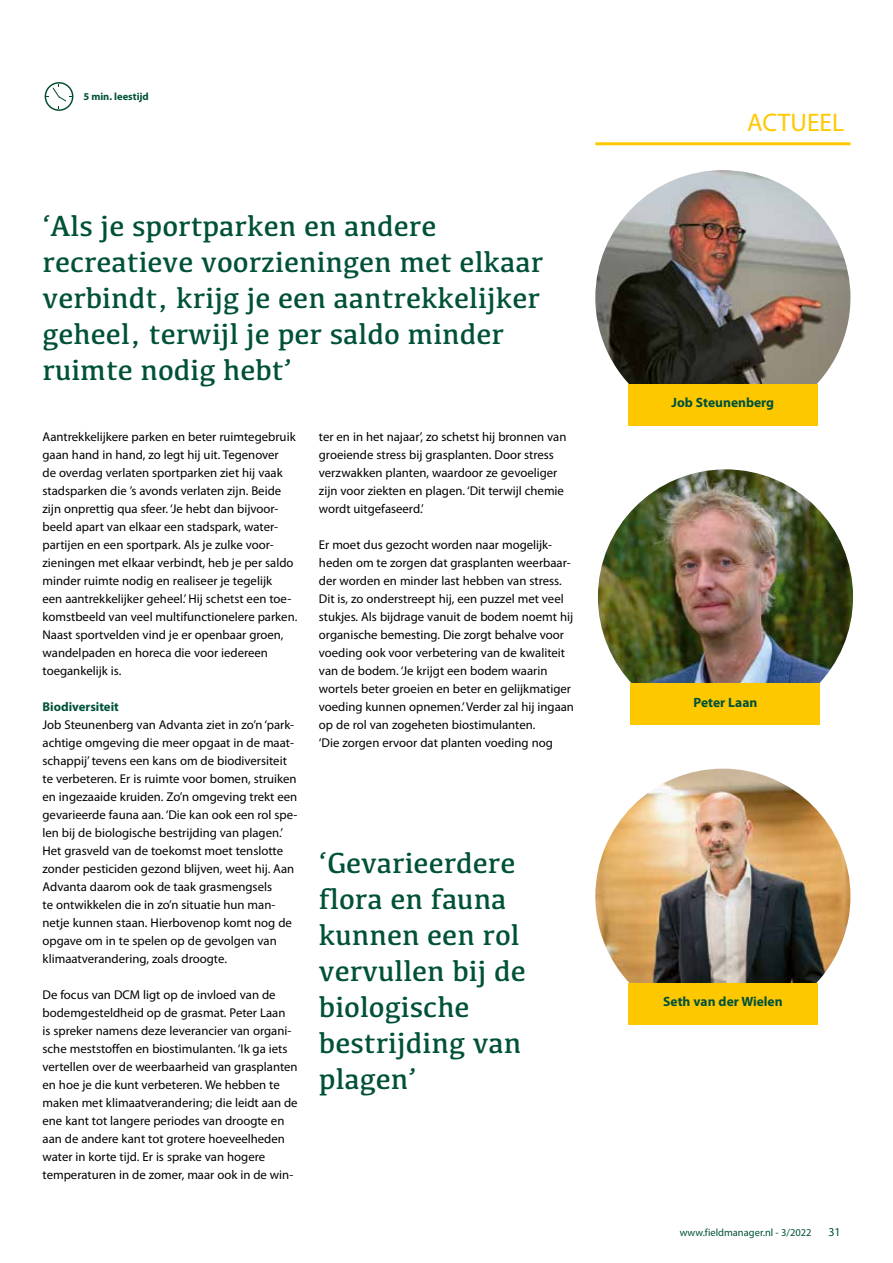
<style>
.page{position:relative;width:893px;height:1263px;background:#fff}
.page>*{position:absolute;margin:0;border:0;box-sizing:border-box;transform-origin:0 0}
.t1{font:30px/36px "Kefa";color:#005139}
.t2{font:25.5px "Myriad Pro";color:#fec800}
.t3{font:700 13.5px "Myriad Pro";color:#005139}
.t4{font:12.75px/18px "Myriad Pro";color:#000}
.t5{font:700 12.75px "Myriad Pro";color:#005139}
.t6{font:12px "Myriad Pro";color:#005139}
.t7{font:10.5px "Myriad Pro";color:#005139}
.t8{font:700 10.5px "Myriad Pro";color:#005139}
</style>
<div class="page">
<hr style="left:595px;top:142px;width:255px;height:3px;background:#fec800">
<svg style="left:45px;top:82px;width:28px;height:29px"></svg>
<img style="left:595px;top:769px;width:255px;height:228px">
<div style="left:628px;top:983px;width:189px;height:41px;background:#fec800"></div>
<img style="left:595px;top:170px;width:255px;height:231px">
<div style="left:628px;top:385px;width:189px;height:41px;background:#fec800"></div>
<img style="left:598px;top:469px;width:255px;height:218px">
<div style="left:631px;top:684px;width:189px;height:41px;background:#fec800"></div>
<p class="t8" style="left:83px;top:90px;width:67px">5 min. leestijd</p>
<h1 class="t1" style="left:43px;top:207px;width:502px">‘Als je sportparken en andere recreatieve voorzieningen met elkaar verbindt, krijg je een aantrekkelijker geheel, terwijl je per saldo minder ruimte nodig hebt’</h1>
<p class="t4" style="left:43px;top:428px;width:256px">Aantrekkelijkere parken en beter ruimtegebruik gaan hand in hand, zo legt hij uit. Tegenover<br>de overdag verlaten sportparken ziet hij vaak stadsparken die ’s avonds verlaten zijn. Beide zijn onprettig qua sfeer. ‘Je hebt dan bijvoor&shy;beeld apart van elkaar een stadspark, water&shy;partijen en een sportpark. Als je zulke voor&shy;zieningen met elkaar verbindt, heb je per saldo minder ruimte nodig en realiseer je tegelijk<br>een aantrekkelijker geheel.’ Hij schetst een toe&shy;komstbeeld van veel multifunctionelere parken.<br>Naast sportvelden vind je er openbaar groen, wandelpaden en horeca die voor iedereen toegankelijk is.</p>
<p class="t5" style="left:43px;top:698px;width:78px">Biodiversiteit</p>
<p class="t4" style="left:43px;top:716px;width:256px">Job Steunenberg van Advanta ziet in zo’n ‘park&shy;achtige omgeving die meer opgaat in de maat&shy;schappij’ tevens een kans om de biodiversiteit te verbeteren. Er is ruimte voor bomen, struiken en ingezaaide kruiden. Zo’n omgeving trekt een gevarieerde fauna aan. ‘Die kan ook een rol spe&shy;len bij de biologische bestrijding van plagen.’ Het grasveld van de toekomst moet tenslotte zonder pesticiden gezond blijven, weet hij. Aan Advanta daarom ook de taak grasmengsels<br>te ontwikkelen die in zo’n situatie hun man&shy;netje kunnen staan. Hierbovenop komt nog de opgave om in te spelen op de gevolgen van klimaatverandering, zoals droogte.</p>
<p class="t4" style="left:43px;top:986px;width:257px">De focus van DCM ligt op de invloed van de bodemgesteldheid op de grasmat. Peter Laan<br>is spreker namens deze leverancier van organi&shy;sche meststoffen en biostimulanten. ‘Ik ga iets vertellen over de weerbaarheid van grasplanten en hoe je die kunt verbeteren. We hebben te maken met klimaatverandering; die leidt aan de ene kant tot langere periodes van droogte en aan de andere kant tot grotere hoeveelheden water in korte tijd. Er is sprake van hogere temperaturen in de zomer, maar ook in de win-</p>
<p class="t4" style="left:319px;top:428px;width:249px">ter en in het najaar’, zo schetst hij bronnen van groeiende stress bij grasplanten. Door stress verzwakken planten, waardoor ze gevoeliger zijn voor ziekten en plagen. ‘Dit terwijl chemie wordt uitgefaseerd.’</p>
<p class="t4" style="left:319px;top:536px;width:257px">Er moet dus gezocht worden naar mogelijk&shy;heden om te zorgen dat grasplanten weerbaar&shy;der worden en minder last hebben van stress.<br>Dit is, zo onderstreept hij, een puzzel met veel stukjes. Als bijdrage vanuit de bodem noemt hij organische bemesting. Die zorgt behalve voor voeding ook voor verbetering van de kwaliteit van de bodem. ‘Je krijgt een bodem waarin wortels beter groeien en beter en gelijkmatiger voeding kunnen opnemen.’ Verder zal hij ingaan op de rol van zogeheten biostimulanten.<br>‘Die zorgen ervoor dat planten voeding nog</p>
<h1 class="t1" style="left:319px;top:844px;width:209px">‘Gevarieerdere flora en fauna kunnen een rol vervullen bij de biologische bestrijding van plagen’</h1>
<h2 class="t2" style="left:747px;top:107px;width:99px">ACTUEEL</h2>
<p class="t3" style="left:672px;top:394px;width:104px">Job Steunenberg</p>
<p class="t3" style="left:693px;top:693px;width:65px">Peter Laan</p>
<p class="t3" style="left:663px;top:993px;width:121px">Seth van der Wielen</p>
<p class="t7" style="left:680px;top:1226px;width:133px">www.fieldmanager.nl - 3/2022</p>
<p class="t6" style="left:828px;top:1224px;width:14px">31</p>
</div>
